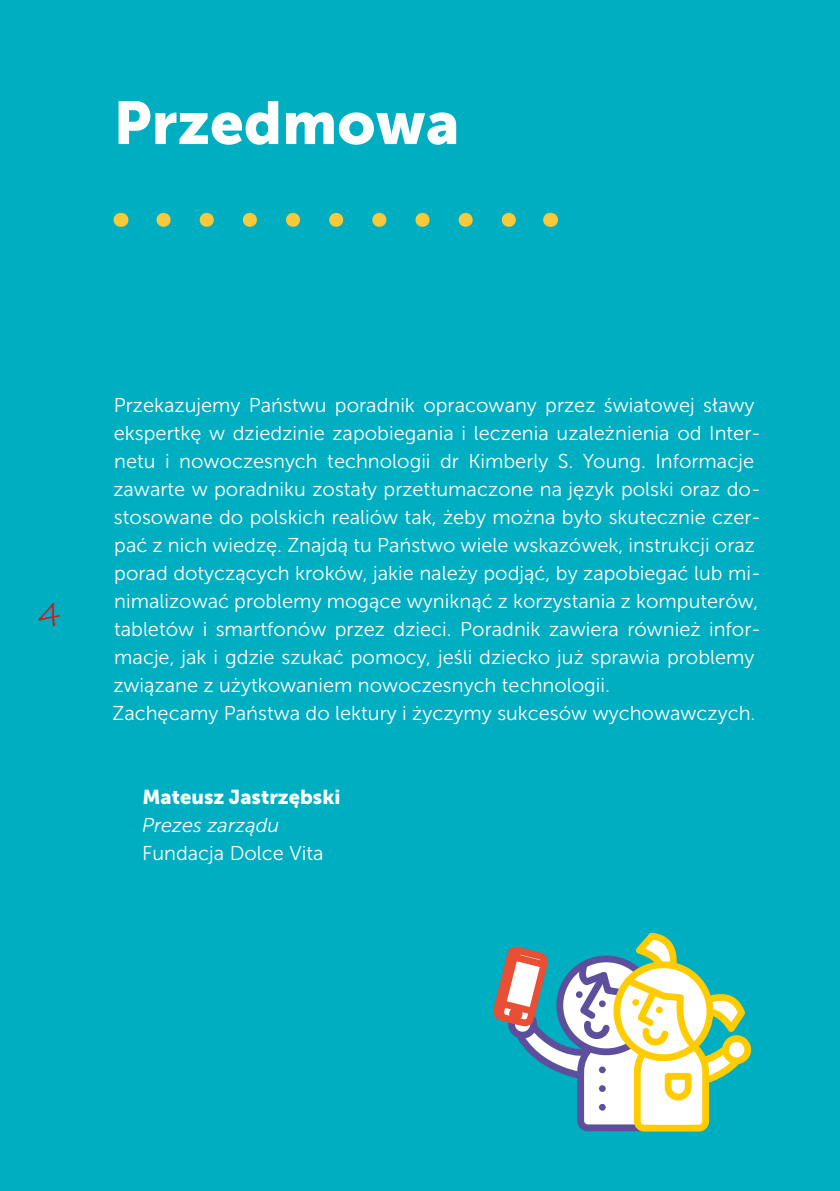
<style>
.page{position:relative;width:840px;height:1191px;background:#fff}
.page>*{position:absolute;margin:0;border:0;box-sizing:border-box;transform-origin:0 0}
.t1{font:60px "Museo Sans 900";color:#fff}
.t2{font:32px "Ink Free";color:#cd171a}
.t3{font:20px/28px "Museo Sans 300";color:#fff}
.t4{font:20px "Museo Sans 900";color:#fff}
.t5{font:italic 20px "Museo Sans 300";color:#fff}
</style>
<div class="page">
<div style="left:0;top:0;width:839px;height:1191px;background:#00aec1"></div>
<svg style="left:163px;top:213px;width:353px;height:14px"></svg>
<svg style="left:120px;top:213px;width:1px;height:14px"></svg>
<svg style="left:549px;top:213px;width:1px;height:14px"></svg>
<svg style="left:493px;top:932px;width:259px;height:200px"></svg>
<svg style="left:598px;top:1066px;width:7px;height:7px"></svg>
<svg style="left:598px;top:1085px;width:7px;height:7px"></svg>
<svg style="left:598px;top:1103px;width:7px;height:7px"></svg>
<h1 class="t1" style="left:113px;top:89px;width:347px">Przedmowa</h1>
<h2 class="t2" style="left:45px;top:592px;width:24px">4</h2>
<h2 class="t2" style="left:38px;top:595px;width:24px">4</h2>
<p class="t3" style="left:112px;top:391px;width:649px">Przekazujemy Państwu poradnik opracowany przez światowej sławy ekspertkę w dziedzinie zapobiegania i leczenia uzależnienia od Inter&shy;netu i nowoczesnych technologii dr Kimberly S. Young. Informacje zawarte w poradniku zostały przetłumaczone na język polski oraz do&shy;stosowane do polskich realiów tak, żeby można było skutecznie czer&shy;pać z nich wiedzę. Znajdą tu Państwo wiele wskazówek, instrukcji oraz porad dotyczących kroków, jakie należy podjąć, by zapobiegać lub mi&shy;nimalizować problemy mogące wyniknąć z korzystania z komputerów, tabletów i smartfonów przez dzieci. Poradnik zawiera również infor&shy;macje, jak i gdzie szukać pomocy, jeśli dziecko już sprawia problemy związane z użytkowaniem nowoczesnych technologii.<br>Zachęcamy Państwa do lektury i życzymy sukcesów wychowawczych.</p>
<p class="t4" style="left:142px;top:785px;width:199px">Mateusz Jastrzębski</p>
<p class="t5" style="left:142px;top:814px;width:139px">Prezes zarządu</p>
<p class="t3" style="left:142px;top:839px;width:183px">Fundacja Dolce Vita</p>
</div>
